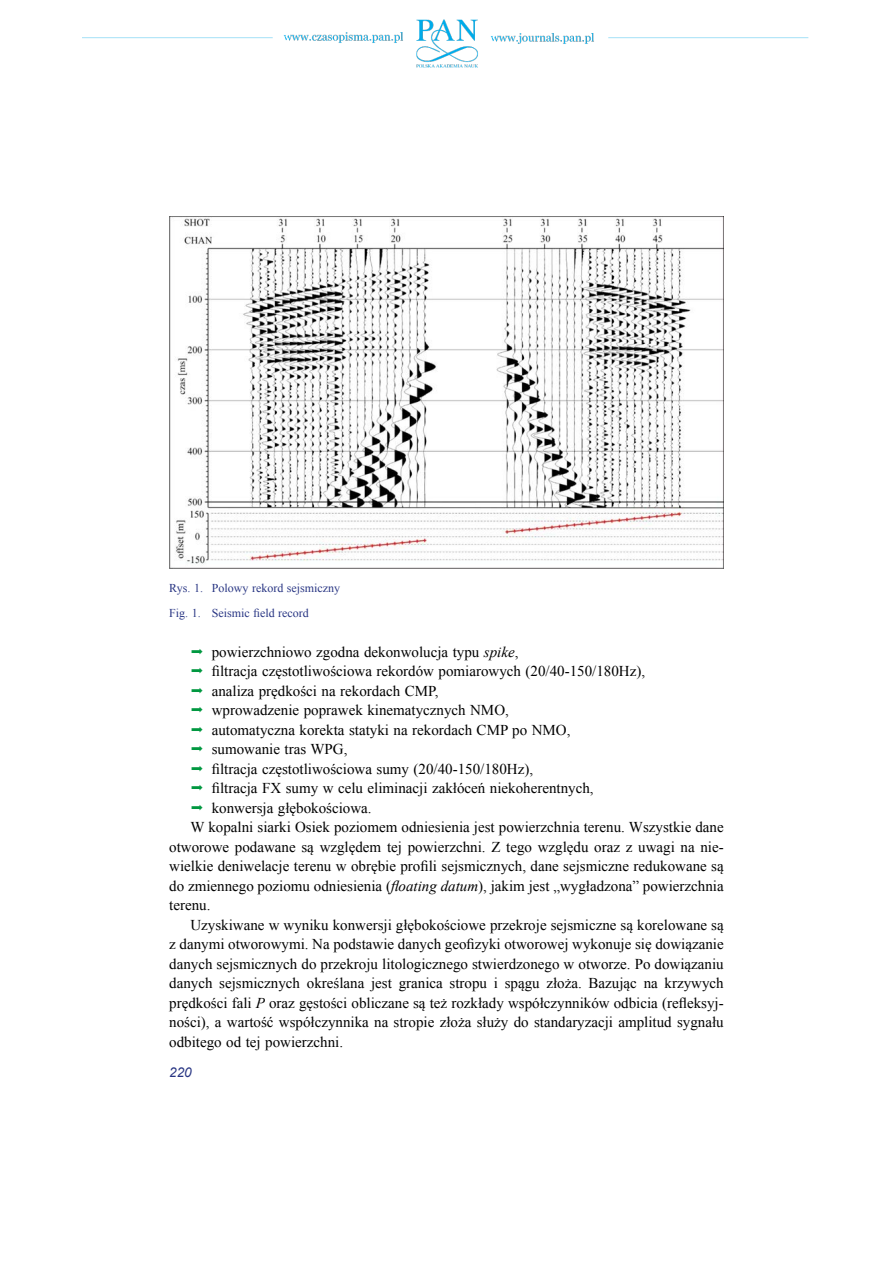
<style>
.page{position:relative;width:893px;height:1263px;background:#fff}
.page>*{position:absolute;margin:0;border:0;box-sizing:border-box;transform-origin:0 0}
.t1{font:15px "Times New Roman";color:#000}
.t2{font:italic 13.5px "Arial";color:#283583}
.t3{font:12px/25px "Times New Roman";color:#283583}
.s1{font-style:italic}
</style>
<div class="page">
<img style="left:82px;top:19px;width:727px;height:49px">
<img style="left:169px;top:217px;width:555px;height:351px">
<p class="t3" style="left:169px;top:575px;width:173px">Rys. 1. Polowy rekord sejsmiczny<br>Fig. 1. Seismic field record</p>
<p class="t1" style="left:212px;top:642px;width:308px">powierzchniowo zgodna dekonwolucja typu <span class="s1">spike</span>,</p>
<p class="t1" style="left:212px;top:661px;width:435px">filtracja częstotliwościowa rekordów pomiarowych (20/40-150/180Hz),</p>
<p class="t1" style="left:212px;top:681px;width:228px">analiza prędkości na rekordach CMP,</p>
<p class="t1" style="left:212px;top:700px;width:299px">wprowadzenie poprawek kinematycznych NMO,</p>
<p class="t1" style="left:212px;top:720px;width:360px">automatyczna korekta statyki na rekordach CMP po NMO,</p>
<p class="t1" style="left:212px;top:739px;width:137px">sumowanie tras WPG,</p>
<p class="t1" style="left:212px;top:759px;width:323px">filtracja częstotliwościowa sumy (20/40-150/180Hz),</p>
<p class="t1" style="left:212px;top:778px;width:383px">filtracja FX sumy w celu eliminacji zakłóceń niekoherentnych,</p>
<p class="t1" style="left:212px;top:798px;width:161px">konwersja głębokościowa.</p>
<p class="t1" style="left:190px;top:817px;width:535px">W kopalni siarki Osiek poziomem odniesienia jest powierzchnia terenu. Wszystkie dane</p>
<p class="t1" style="left:169px;top:837px;width:556px">otworowe podawane są względem tej powierzchni. Z tego względu oraz z uwagi na nie-</p>
<p class="t1" style="left:169px;top:856px;width:556px">wielkie deniwelacje terenu w obrębie profili sejsmicznych, dane sejsmiczne redukowane są</p>
<p class="t1" style="left:169px;top:876px;width:556px">do zmiennego poziomu odniesienia (<span class="s1">floating datum</span>), jakim jest „wygładzona” powierzchnia</p>
<p class="t1" style="left:169px;top:895px;width:43px">terenu.</p>
<p class="t1" style="left:190px;top:915px;width:535px">Uzyskiwane w wyniku konwersji głębokościowe przekroje sejsmiczne są korelowane są</p>
<p class="t1" style="left:169px;top:934px;width:556px">z danymi otworowymi. Na podstawie danych geofizyki otworowej wykonuje się dowiązanie</p>
<p class="t1" style="left:169px;top:954px;width:556px">danych sejsmicznych do przekroju litologicznego stwierdzonego w otworze. Po dowiązaniu</p>
<p class="t1" style="left:169px;top:973px;width:556px">danych sejsmicznych określana jest granica stropu i spągu złoża. Bazując na krzywych</p>
<p class="t1" style="left:169px;top:993px;width:556px">prędkości fali <span class="s1">P</span> oraz gęstości obliczane są też rozkłady współczynników odbicia (refleksyj-</p>
<p class="t1" style="left:169px;top:1012px;width:556px">ności), a wartość współczynnika na stropie złoża służy do standaryzacji amplitud sygnału</p>
<p class="t1" style="left:169px;top:1032px;width:175px">odbitego od tej powierzchni.</p>
<p class="t2" style="left:169px;top:1064px;width:24px">220</p>
</div>
